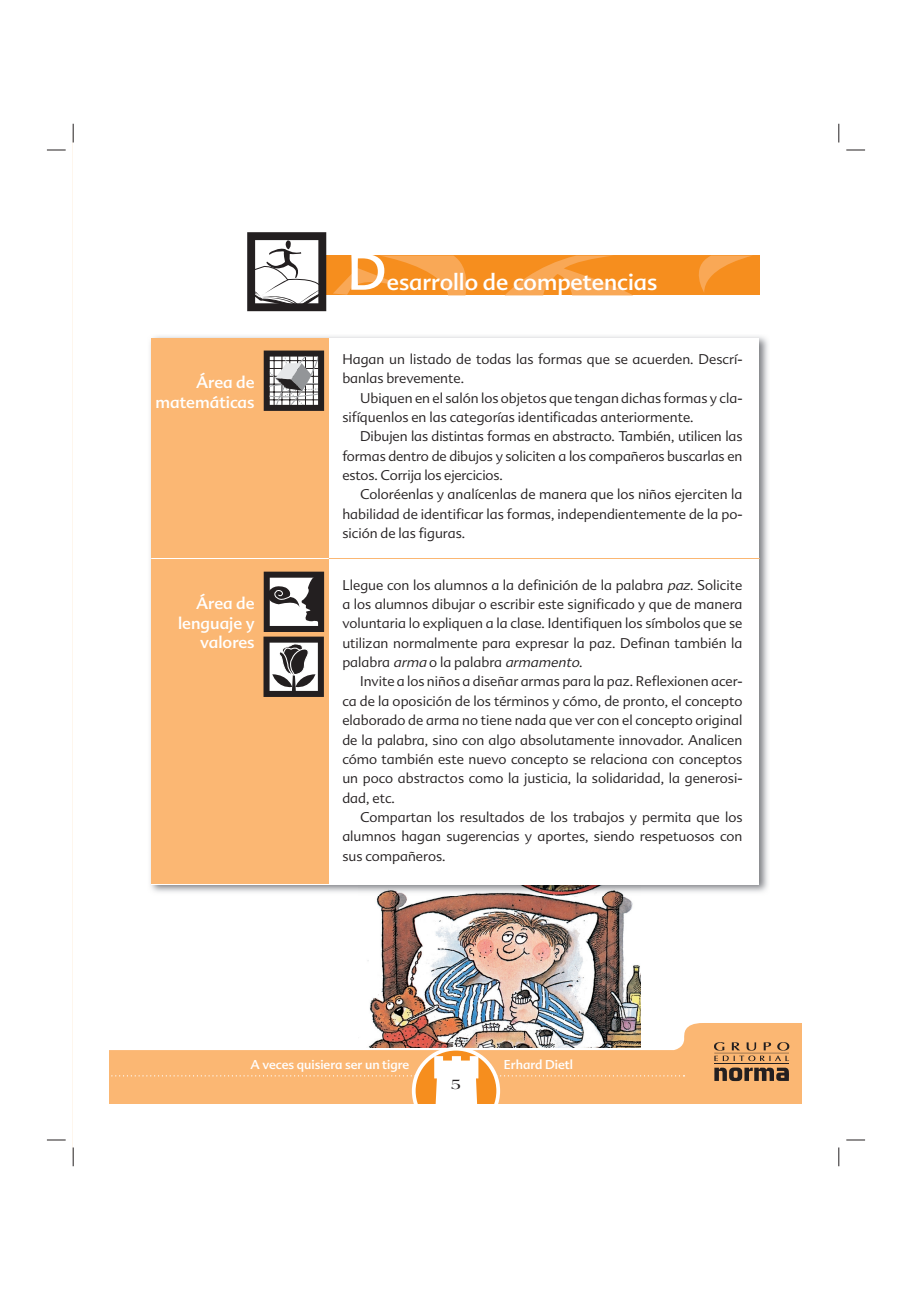
<style>
.page{position:relative;width:912px;height:1290px;background:#fff}
.page>*{position:absolute;margin:0;border:0;box-sizing:border-box;transform-origin:0 0}
.t1{font:50px "Advert";color:#fff}
.t2{font:22.5px "Advert";color:#fff}
.t3{font:16.25px/19.5px "Advert";color:#fff;text-align:right}
.t4{font:700 15px "Americana Std";color:#231f20}
.t5{font:300 13.75px/19.4px "Advert";color:#231f20;text-align:justify}
.t6{font:12.5px "Advert";color:#fff}
.s1{font-style:italic}
</style>
<div class="page">
<img style="left:367px;top:885px;width:273px;height:138px">
<img style="left:109px;top:1023px;width:693px;height:81px">
<svg style="left:413px;top:1049px;width:85px;height:84px"></svg>
<svg style="left:109px;top:1056px;width:575px;height:49px;background:#fbbc7d"></svg>
<div style="left:73px;top:1105px;width:749px;height:53px;background:#fff"></div>
<hr style="left:714px;top:1063px;width:74px;height:1px;background:#231f20">
<svg style="left:714px;top:1068px;width:74px;height:13px"></svg>
<svg style="left:713px;top:1042px;width:76px;height:19px"></svg>
<img style="left:150px;top:336px;width:618px;height:516px">
<img style="left:150px;top:852px;width:220px;height:44px">
<img style="left:636px;top:852px;width:132px;height:44px">
<div style="left:152px;top:338px;width:606px;height:546px;background:#fff"></div>
<div style="left:152px;top:338px;width:177px;height:546px;background:#fbb773"></div>
<hr style="left:329px;top:558px;width:430px;height:1px;background:#fbb773">
<hr style="left:151px;top:558px;width:178px;height:1px;background:#fff">
<svg style="left:333px;top:256px;width:426px;height:39px;background:#f6952d"></svg>
<svg style="left:247px;top:232px;width:79px;height:79px"></svg>
<svg style="left:264px;top:351px;width:60px;height:60px;background:#848283"></svg>
<svg style="left:263px;top:572px;width:61px;height:125px;background:#86807d"></svg>
<svg style="left:47px;top:149px;width:19px;height:2px"></svg>
<svg style="left:846px;top:149px;width:18px;height:2px"></svg>
<svg style="left:47px;top:1139px;width:19px;height:2px"></svg>
<svg style="left:846px;top:1139px;width:18px;height:2px"></svg>
<svg style="left:72px;top:124px;width:2px;height:18px"></svg>
<svg style="left:72px;top:1148px;width:2px;height:18px"></svg>
<svg style="left:838px;top:124px;width:1px;height:18px"></svg>
<svg style="left:838px;top:1148px;width:1px;height:18px"></svg>
<p class="t3" style="left:155px;top:375px;width:101px">Área de matemáticas</p>
<p class="t3" style="left:178px;top:595px;width:78px">Área de lenguaje y valores</p>
<h1 class="t1" style="left:347px;top:253px;width:41px">D</h1>
<h2 class="t2" style="left:386px;top:273px;width:272px">esarrollo de competencias</h2>
<p class="t5" style="left:342px;top:351px;width:401px">Hagan un listado de todas las formas que se acuerden. Descrí&shy;banlas brevemente.</p>
<p class="t5" style="left:342px;top:389px;width:401px;text-indent:18px">Ubiquen en el salón los objetos que tengan dichas formas y cla&shy;sifíquenlos en las categorías identificadas anteriormente.</p>
<p class="t5" style="left:342px;top:428px;width:401px;text-indent:18px">Dibujen las distintas formas en abstracto. También, utilicen las formas dentro de dibujos y soliciten a los compañeros buscarlas en estos. Corrija los ejercicios.</p>
<p class="t5" style="left:342px;top:486px;width:401px;text-indent:18px">Coloréenlas y analícenlas de manera que los niños ejerciten la habilidad de identificar las formas, independientemente de la po&shy;sición de las figuras.</p>
<p class="t5" style="left:342px;top:576px;width:401px">Llegue con los alumnos a la definición de la palabra <span class="s1">paz</span>. Solicite a los alumnos dibujar o escribir este significado y que de manera voluntaria lo expliquen a la clase. Identifiquen los símbolos que se utilizan normalmente para expresar la paz. Definan también la palabra <span class="s1">arma</span> o la palabra <span class="s1">armamento</span>.</p>
<p class="t5" style="left:342px;top:673px;width:401px;text-indent:18px">Invite a los niños a diseñar armas para la paz. Reflexionen acer&shy;ca de la oposición de los términos y cómo, de pronto, el concepto elaborado de arma no tiene nada que ver con el concepto original de la palabra, sino con algo absolutamente innovador. Analicen cómo también este nuevo concepto se relaciona con conceptos un poco abstractos como la justicia, la solidaridad, la generosi&shy;dad, etc.</p>
<p class="t5" style="left:342px;top:809px;width:401px;text-indent:18px">Compartan los resultados de los trabajos y permita que los alumnos hagan sugerencias y aportes, siendo respetuosos con sus compañeros.</p>
<p class="t6" style="left:250px;top:1059px;width:160px">A veces quisiera ser un tigre</p>
<p class="t6" style="left:504px;top:1059px;width:71px">Erhard Dietl</p>
<p class="t4" style="left:451px;top:1079px;width:11px">5</p>
</div>
